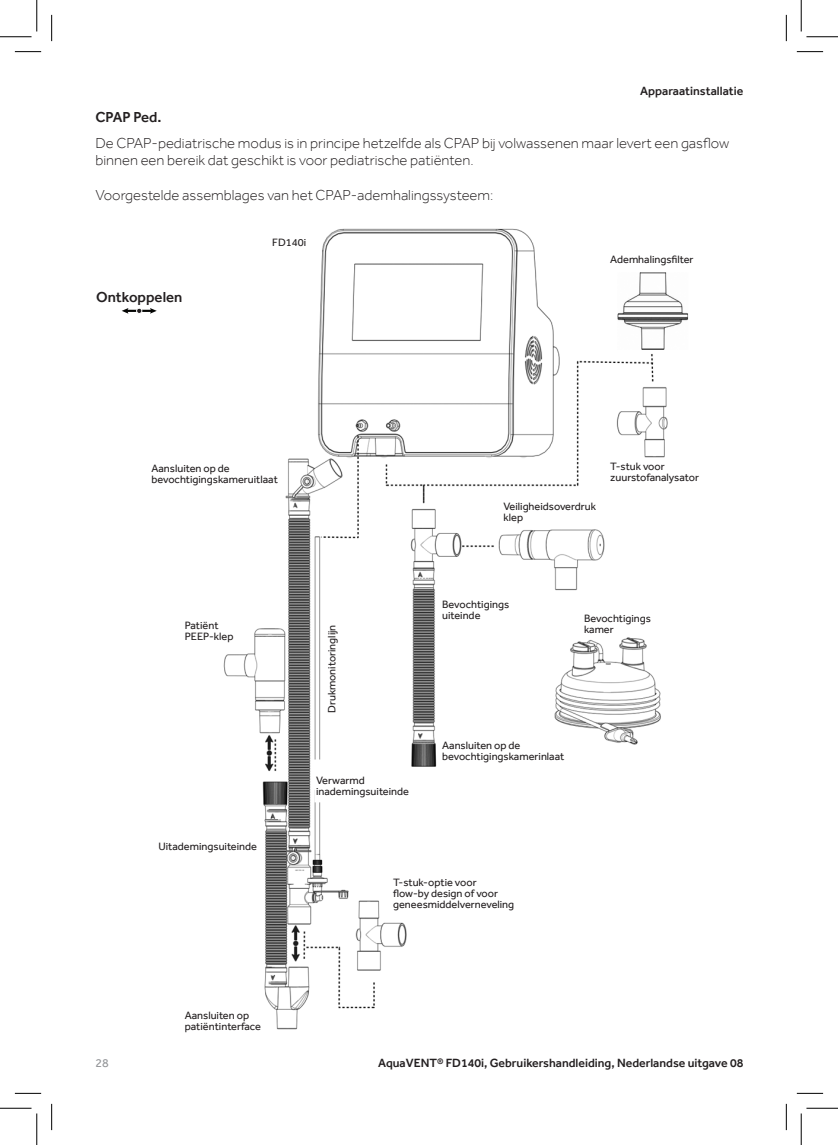
<style>
.page{position:relative;width:838px;height:1145px;background:#fff}
.page>*{position:absolute;margin:0;border:0;box-sizing:border-box;transform-origin:0 0}
.Paragraph_Style_2{font:300 14.88px/17.5px "Effra";color:#231f20}
.Paragraph_Style_1{font:300 14.88px "Effra";color:#231f20}
.Paragraph_Style_1-2{font:500 14.88px "Effra";color:#231f20}
.t1{font:500 12.25px "Effra";color:#231f20}
.t2{font:12.25px "Effra";color:#939598}
.t3{font:10.85px/10.8px "Effra";color:#231f20}
</style>
<div class="page">
<img style="left:146px;top:228px;width:542px;height:802px">
<hr style="left:126px;top:310px;width:26px;height:2px;background:#040503">
<svg style="left:122px;top:308px;width:6px;height:6px"></svg>
<svg style="left:150px;top:308px;width:7px;height:6px"></svg>
<svg style="left:136px;top:308px;width:6px;height:6px"></svg>
<div style="left:150px;top:461px;width:133px;height:42px;background:#fff"></div>
<div style="left:270px;top:235px;width:42px;height:20px;background:#fff"></div>
<div style="left:608px;top:253px;width:91px;height:16px;background:#fff"></div>
<div style="left:608px;top:459px;width:96px;height:28px;background:#fff"></div>
<div style="left:501px;top:500px;width:111px;height:28px;background:#fff"></div>
<div style="left:440px;top:598px;width:84px;height:29px;background:#fff"></div>
<div style="left:582px;top:612px;width:79px;height:24px;background:#fff"></div>
<div style="left:440px;top:727px;width:130px;height:39px;background:#fff"></div>
<div style="left:183px;top:619px;width:65px;height:28px;background:#fff"></div>
<div style="left:325px;top:619px;width:57px;height:96px;background:#fff"></div>
<svg style="left:314px;top:762px;width:112px;height:40px"></svg>
<div style="left:157px;top:839px;width:105px;height:18px;background:#fff"></div>
<div style="left:391px;top:876px;width:126px;height:42px;background:#fff"></div>
<div style="left:183px;top:1009px;width:87px;height:26px;background:#fff"></div>
<svg style="left:15px;top:51px;width:26px;height:1px"></svg>
<svg style="left:796px;top:51px;width:27px;height:1px"></svg>
<svg style="left:15px;top:1093px;width:26px;height:1px"></svg>
<svg style="left:796px;top:1093px;width:27px;height:1px"></svg>
<svg style="left:51px;top:15px;width:1px;height:26px"></svg>
<svg style="left:51px;top:1104px;width:1px;height:26px"></svg>
<svg style="left:786px;top:15px;width:1px;height:26px"></svg>
<svg style="left:786px;top:1104px;width:1px;height:26px"></svg>
<hr style="left:0;top:36px;width:32px;height:1px;background:#000">
<hr style="left:806px;top:36px;width:31px;height:1px;background:#000">
<hr style="left:0;top:1108px;width:32px;height:1px;background:#000">
<hr style="left:806px;top:1108px;width:31px;height:1px;background:#000">
<hr style="left:36px;top:0;width:1px;height:31px;background:#000">
<hr style="left:36px;top:1113px;width:1px;height:32px;background:#000">
<hr style="left:800px;top:0;width:1px;height:31px;background:#000">
<hr style="left:800px;top:1113px;width:1px;height:32px;background:#000">
<p class="t1" style="left:640px;top:84px;width:105px">Apparaatinstallatie</p>
<p class="Paragraph_Style_1-2" style="left:95px;top:108px;width:68px">CPAP Ped.</p>
<p class="Paragraph_Style_2" style="left:95px;top:134px;width:635px">De CPAP-pediatrische modus is in principe hetzelfde als CPAP bij volwassenen maar levert een gasflow binnen een bereik dat geschikt is voor pediatrische patiënten.</p>
<p class="Paragraph_Style_1" style="left:95px;top:187px;width:399px">Voorgestelde assemblages van het CPAP-ademhalingssysteem:</p>
<p class="Paragraph_Style_1-2" style="left:96px;top:288px;width:88px">Ontkoppelen</p>
<p class="t3" style="left:272px;top:237px;width:35px">FD140i</p>
<p class="t3" style="left:610px;top:254px;width:85px">Ademhalingsfilter</p>
<p class="t3" style="left:151px;top:462px;width:128px">Aansluiten op de bevochtigingskameruitlaat</p>
<p class="t3" style="left:185px;top:620px;width:50px">Patiënt<br>PEEP-klep</p>
<p class="t3" style="left:326px;top:713px;width:90px;rotate:-90deg">Drukmonitoringlijn</p>
<p class="t3" style="left:158px;top:840px;width:100px">Uitademingsuiteinde</p>
<p class="t3" style="left:316px;top:774px;width:94px">Verwarmd inademingsuiteinde</p>
<p class="t3" style="left:503px;top:501px;width:94px">Veiligheidsoverdruk</p>
<p class="t3" style="left:503px;top:512px;width:21px">klep</p>
<p class="t3" style="left:610px;top:461px;width:90px">T-stuk voor zuurstofanalysator</p>
<p class="t3" style="left:442px;top:599px;width:69px">Bevochtigings uiteinde</p>
<p class="t3" style="left:584px;top:613px;width:69px">Bevochtigings kamer</p>
<p class="t3" style="left:442px;top:739px;width:124px">Aansluiten op de bevochtigingskamerinlaat</p>
<p class="t3" style="left:185px;top:1010px;width:78px">Aansluiten op patiëntinterface</p>
<p class="t3" style="left:393px;top:877px;width:123px">T-stuk-optie voor flow-by design of voor geneesmiddelverneveling</p>
<p class="t2" style="left:95px;top:1055px;width:15px">28</p>
<p class="t1" style="left:378px;top:1055px;width:366px">AquaVENT® FD140i, Gebruikershandleiding, Nederlandse uitgave 08</p>
</div>
